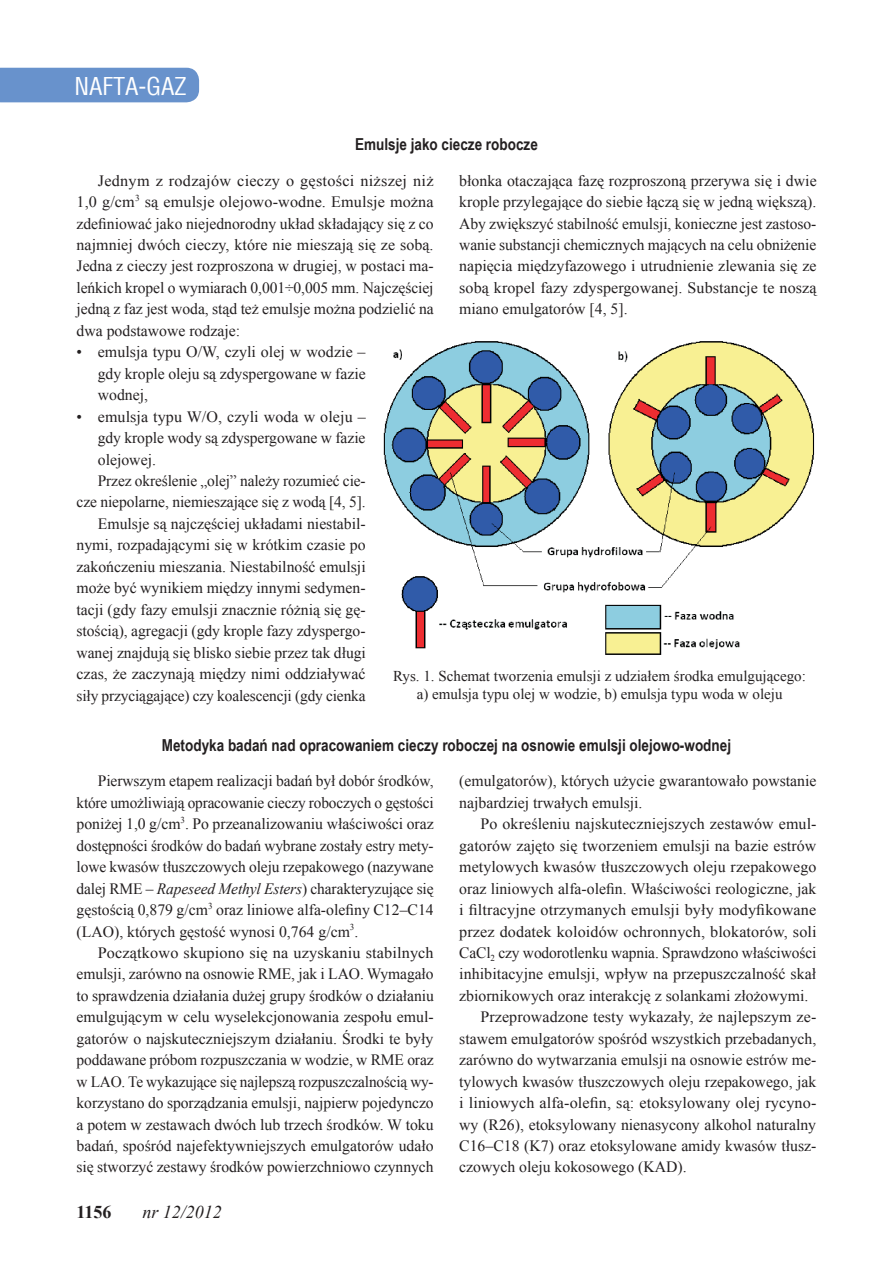
<style>
.page{position:relative;width:893px;height:1263px;background:#fff}
.page>*{position:absolute;margin:0;border:0;box-sizing:border-box;transform-origin:0 0}
.t1{font:24px "Switzerland Condensed";color:#fff}
.t2{font:italic 18px "Times New Roman";color:#231f20}
.t3{font:700 18px "Times New Roman";color:#231f20}
.t4{font:700 16.5px "Arial Narrow";color:#231f20}
.t5{font:15.75px/21.5px "Times New Roman";color:#231f20;text-align:justify}
.t6{font:15px/18px "Times New Roman";color:#231f20;text-align:center}
.s1{font-style:italic}
</style>
<div class="page">
<div style="left:0;top:68px;width:199px;height:34px;background:#6892cc"></div>
<img style="left:383px;top:341px;width:432px;height:314px">
<h1 class="t1" style="left:74px;top:71px;width:114px">NAFTA-GAZ</h1>
<p class="t4" style="left:355px;top:132px;width:184px">Emulsje jako ciecze robocze</p>
<p class="t5" style="left:77px;top:169px;width:359px;text-indent:21px">Jednym z rodzajów cieczy o gęstości niższej niż 1,0 g/cm<sup>3</sup> są emulsje olejowo-wodne. Emulsje można zdefiniować jako niejednorodny układ składający się z co najmniej dwóch cieczy, które nie mieszają się ze sobą.<br>Jedna z cieczy jest rozproszona w drugiej, w postaci ma&shy;leńkich kropel o wymiarach 0,001÷0,005 mm. Najczęściej jedną z faz jest woda, stąd też emulsje można podzielić na dwa podstawowe rodzaje:</p>
<p class="t5" style="left:98px;top:341px;width:269px;text-indent:-21px">• emulsja typu O/W, czyli olej w wodzie – gdy krople oleju są zdyspergowane w fazie wodnej,</p>
<p class="t5" style="left:77px;top:405px;width:291px">• emulsja typu W/O, czyli woda w oleju –</p>
<p class="t5" style="left:98px;top:427px;width:269px">gdy krople wody są zdyspergowane w fazie</p>
<p class="t5" style="left:98px;top:448px;width:60px">olejowej.</p>
<p class="t5" style="left:98px;top:470px;width:269px">Przez określenie „olej” należy rozumieć cie-</p>
<p class="t5" style="left:77px;top:491px;width:291px">cze niepolarne, niemieszające się z wodą [4, 5].</p>
<p class="t5" style="left:98px;top:513px;width:269px">Emulsje są najczęściej układami niestabil-</p>
<p class="t5" style="left:77px;top:534px;width:291px">nymi, rozpadającymi się w krótkim czasie po</p>
<p class="t5" style="left:77px;top:555px;width:291px">zakończeniu mieszania. Niestabilność emulsji</p>
<p class="t5" style="left:77px;top:577px;width:291px">może być wynikiem między innymi sedymen-</p>
<p class="t5" style="left:77px;top:598px;width:291px">tacji (gdy fazy emulsji znacznie różnią się gę-</p>
<p class="t5" style="left:77px;top:620px;width:291px">stością), agregacji (gdy krople fazy zdyspergo-</p>
<p class="t5" style="left:77px;top:641px;width:291px">wanej znajdują się blisko siebie przez tak długi</p>
<p class="t5" style="left:77px;top:663px;width:290px">czas, że zaczynają między nimi oddziaływać</p>
<p class="t5" style="left:77px;top:684px;width:291px">siły przyciągające) czy koalescencji (gdy cienka</p>
<p class="t5" style="left:459px;top:169px;width:359px">błonka otaczająca fazę rozproszoną przerywa się i dwie krople przylegające do siebie łączą się w jedną większą).<br>Aby zwiększyć stabilność emulsji, konieczne jest zastoso&shy;wanie substancji chemicznych mających na celu obniżenie napięcia międzyfazowego i utrudnienie zlewania się ze sobą kropel fazy zdyspergowanej. Substancje te noszą miano emulgatorów [4, 5].</p>
<p class="t6" style="left:393px;top:667px;width:414px">Rys. 1. Schemat tworzenia emulsji z udziałem środka emulgującego: a) emulsja typu olej w wodzie, b) emulsja typu woda w oleju</p>
<p class="t4" style="left:162px;top:732px;width:571px">Metodyka badań nad opracowaniem cieczy roboczej na osnowie emulsji olejowo-wodnej</p>
<p class="t5" style="left:77px;top:770px;width:359px;text-indent:21px">Pierwszym etapem realizacji badań był dobór środków, które umożliwiają opracowanie cieczy roboczych o gęstości poniżej 1,0 g/cm<sup>3</sup>. Po przeanalizowaniu właściwości oraz dostępności środków do badań wybrane zostały estry mety&shy;lowe kwasów tłuszczowych oleju rzepakowego (nazywane dalej RME – <span class="s1">Rapeseed Methyl Esters</span>) charakteryzujące się gęstością 0,879 g/cm<sup>3</sup> oraz liniowe alfa-olefiny C12–C14 (LAO), których gęstość wynosi 0,764 g/cm<sup>3</sup>.</p>
<p class="t5" style="left:77px;top:942px;width:359px;text-indent:21px">Początkowo skupiono się na uzyskaniu stabilnych emulsji, zarówno na osnowie RME, jak i LAO. Wymagało to sprawdzenia działania dużej grupy środków o działaniu emulgującym w celu wyselekcjonowania zespołu emul&shy;gatorów o najskuteczniejszym działaniu. Środki te były poddawane próbom rozpuszczania w wodzie, w RME oraz w LAO. Te wykazujące się najlepszą rozpuszczalnością wy&shy;korzystano do sporządzania emulsji, najpierw pojedynczo a potem w zestawach dwóch lub trzech środków. W toku badań, spośród najefektywniejszych emulgatorów udało się stworzyć zestawy środków powierzchniowo czynnych</p>
<p class="t3" style="left:77px;top:1199px;width:37px">1156</p>
<p class="t2" style="left:142px;top:1200px;width:81px">nr 12/2012</p>
<p class="t5" style="left:459px;top:770px;width:359px">(emulgatorów), których użycie gwarantowało powstanie najbardziej trwałych emulsji.</p>
<p class="t5" style="left:480px;top:813px;width:337px">Po określeniu najskuteczniejszych zestawów emul-</p>
<p class="t5" style="left:459px;top:834px;width:358px">gatorów zajęto się tworzeniem emulsji na bazie estrów</p>
<p class="t5" style="left:459px;top:856px;width:359px">metylowych kwasów tłuszczowych oleju rzepakowego</p>
<p class="t5" style="left:459px;top:877px;width:359px">oraz liniowych alfa-olefin. Właściwości reologiczne, jak</p>
<p class="t5" style="left:459px;top:899px;width:358px">i filtracyjne otrzymanych emulsji były modyfikowane</p>
<p class="t5" style="left:459px;top:920px;width:359px">przez dodatek koloidów ochronnych, blokatorów, soli</p>
<p class="t5" style="left:459px;top:942px;width:359px">CaCl<sub>2</sub> czy wodorotlenku wapnia. Sprawdzono właściwości</p>
<p class="t5" style="left:459px;top:963px;width:359px">inhibitacyjne emulsji, wpływ na przepuszczalność skał</p>
<p class="t5" style="left:459px;top:984px;width:351px">zbiornikowych oraz interakcję z solankami złożowymi.</p>
<p class="t5" style="left:480px;top:1006px;width:337px">Przeprowadzone testy wykazały, że najlepszym ze-</p>
<p class="t5" style="left:459px;top:1027px;width:359px">stawem emulgatorów spośród wszystkich przebadanych,</p>
<p class="t5" style="left:459px;top:1049px;width:359px">zarówno do wytwarzania emulsji na osnowie estrów me-</p>
<p class="t5" style="left:459px;top:1070px;width:359px">tylowych kwasów tłuszczowych oleju rzepakowego, jak</p>
<p class="t5" style="left:459px;top:1092px;width:359px">i liniowych alfa-olefin, są: etoksylowany olej rycyno-</p>
<p class="t5" style="left:459px;top:1113px;width:358px">wy (R26), etoksylowany nienasycony alkohol naturalny</p>
<p class="t5" style="left:459px;top:1135px;width:359px">C16–C18 (K7) oraz etoksylowane amidy kwasów tłusz-</p>
<p class="t5" style="left:459px;top:1156px;width:229px">czowych oleju kokosowego (KAD).</p>
</div>
